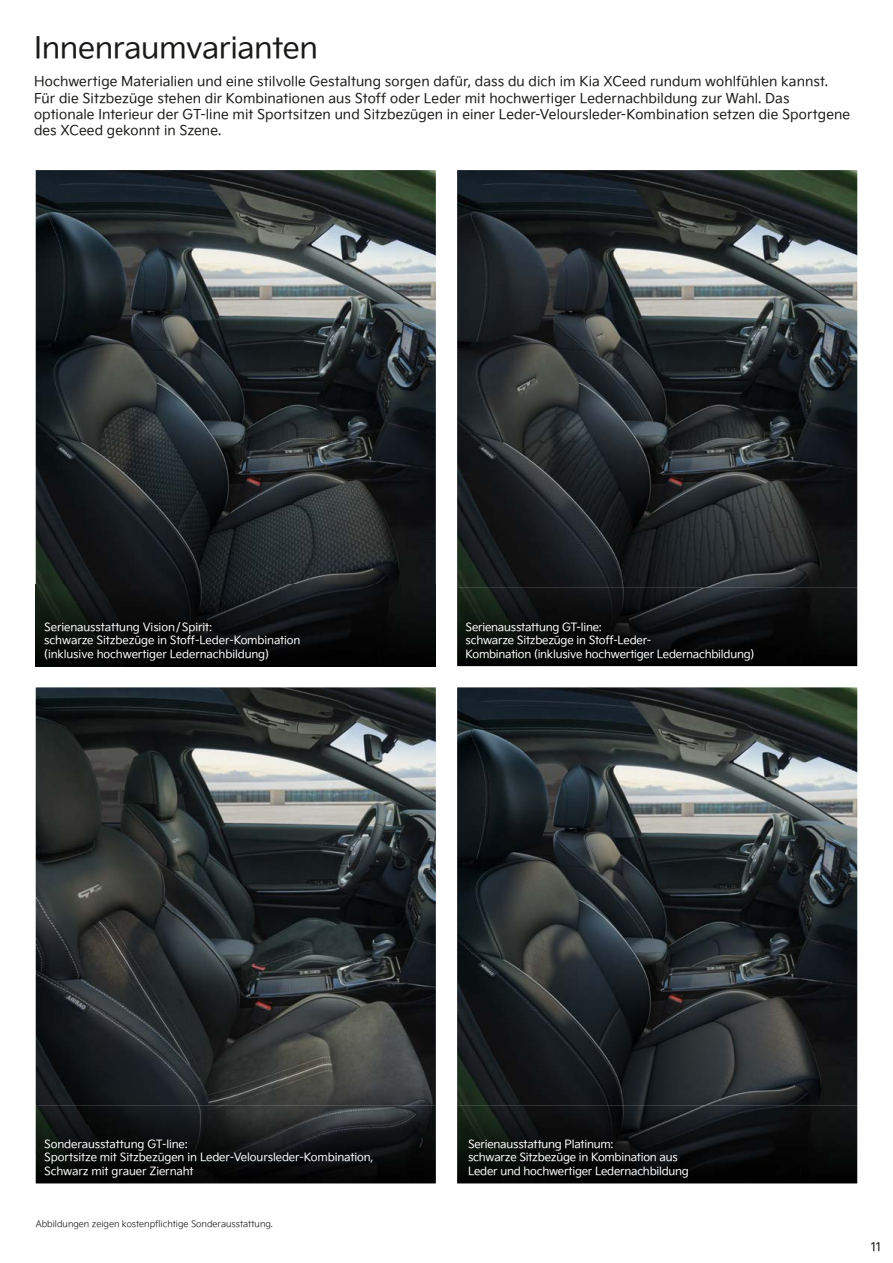
<style>
.page{position:relative;width:893px;height:1263px;background:#fff}
.page>*{position:absolute;margin:0;border:0;box-sizing:border-box;transform-origin:0 0}
.t1{font:29.4px "Kia Signature OTF Regular";letter-spacing:-.01em;color:#1a1a18}
.t2{font:13.5px/16.2px "Kia Signature OTF Regular";letter-spacing:.005em;color:#1a1a18}
.t3{font:12px "Kia Signature OTF Regular";color:#1a1a18}
.t4{font:11.25px/13.5px "Kia Signature OTF Regular";letter-spacing:-.01em;color:#fff}
.t5{font:9px "Kia Signature OTF Light";color:#1a1a18}
</style>
<div class="page">
<img style="left:457px;top:170px;width:400px;height:418px">
<img style="left:457px;top:588px;width:400px;height:78px">
<img style="left:36px;top:687px;width:400px;height:418px">
<img style="left:36px;top:1105px;width:400px;height:78px">
<img style="left:457px;top:687px;width:400px;height:418px">
<img style="left:457px;top:1105px;width:400px;height:78px">
<img style="left:36px;top:170px;width:400px;height:414px">
<img style="left:36px;top:584px;width:400px;height:82px">
<h1 class="t1" style="left:34px;top:26px;width:285px">Innenraumvarianten</h1>
<p class="t2" style="left:34px;top:73px;width:818px">Hochwertige Materialien und eine stilvolle Gestaltung sorgen dafür, dass du dich im Kia XCeed rundum wohlfühlen kannst.<br>Für die Sitzbezüge stehen dir Kombinationen aus Stoff oder Leder mit hochwertiger Ledernachbildung zur Wahl. Das optionale Interieur der GT-line mit Sportsitzen und Sitzbezügen in einer Leder-Veloursleder-Kombination setzen die Sportgene des XCeed gekonnt in Szene.</p>
<p class="t4" style="left:44px;top:619px;width:258px">Serienausstattung Vision / Spirit:<br>schwarze Sitzbezüge in Stoff-Leder-Kombination (inklusive hochwertiger Ledernachbildung)</p>
<p class="t4" style="left:466px;top:619px;width:290px">Serienausstattung GT-line:<br>schwarze Sitzbezüge in Stoff-Leder-<br>Kombination (inklusive hochwertiger Ledernachbildung)</p>
<p class="t4" style="left:44px;top:1136px;width:331px">Sonderausstattung GT-line:<br>Sportsitze mit Sitzbezügen in Leder-Veloursleder-Kombination,<br>Schwarz mit grauer Ziernaht</p>
<p class="t4" style="left:468px;top:1136px;width:222px">Serienausstattung Platinum:<br>schwarze Sitzbezüge in Kombination aus<br>Leder und hochwertiger Ledernachbildung</p>
<p class="t5" style="left:36px;top:1217px;width:239px">Abbildungen zeigen kostenp쏿ichtige Sonderausstattung.</p>
<p class="t3" style="left:871px;top:1238px;width:12px">11</p>
</div>
